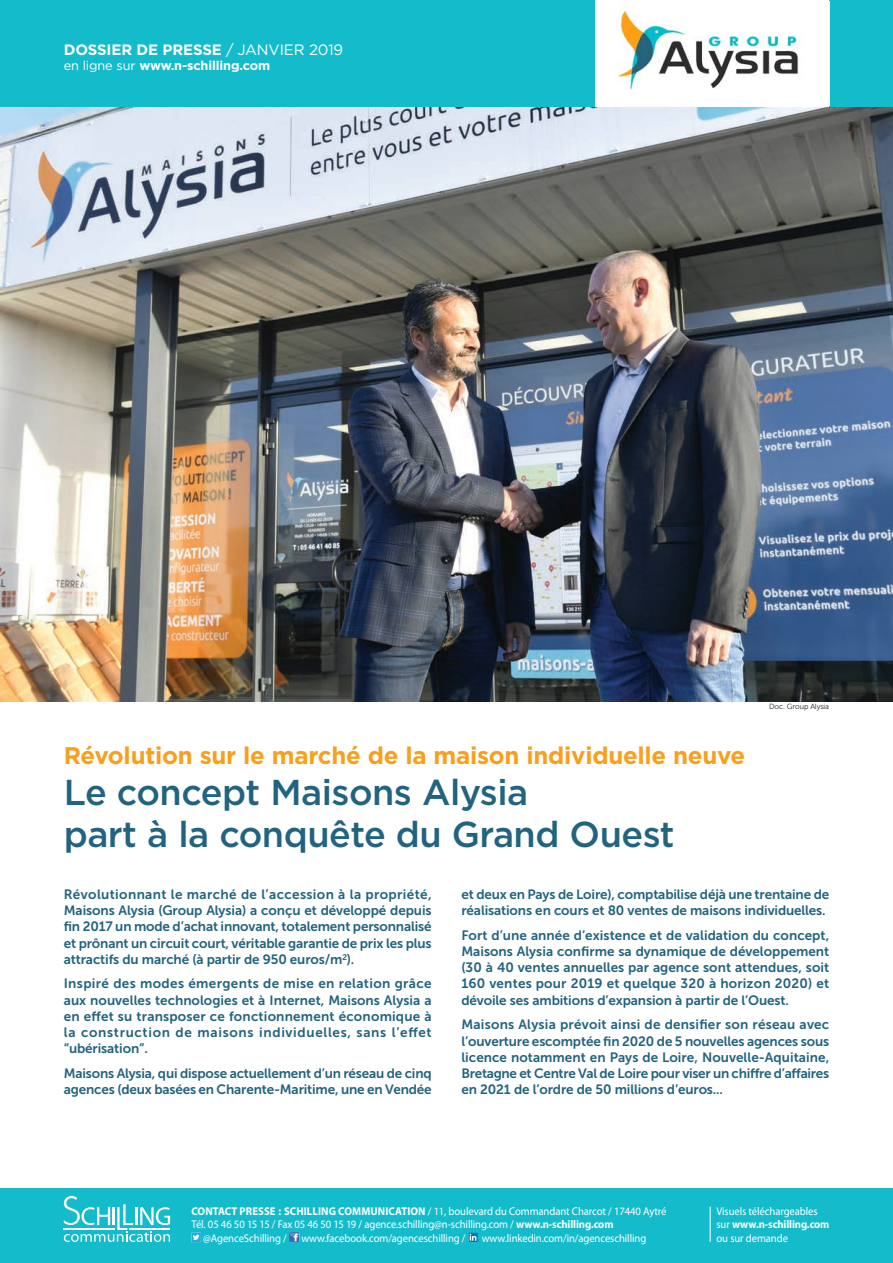
<style>
.page{position:relative;width:893px;height:1263px;background:#fff}
.page>*{position:absolute;margin:0;border:0;box-sizing:border-box;transform-origin:0 0}
.t1{font:500 36px/41.4px "Gotham";letter-spacing:-.015em;color:#22637f}
.t2{font:700 24px "Gotham";letter-spacing:-.01em;color:#f89f1c}
.t3{font:700 15px "Gotham";letter-spacing:-.01em;color:#fff}
.t4{font:13.5px/16.2px "Museo Sans 700";letter-spacing:-.01em;color:#22637f;text-align:justify}
.t5{font:700 12.75px "Gotham";letter-spacing:-.01em;color:#fff}
.t6{font:11.25px/13.4px "Myriad Pro";letter-spacing:-.01em;color:#fff;scale:.95 1}
.t7{font:7.5px "Museo Sans 300";letter-spacing:-.01em;color:#231f20}
.s1{font-weight:400}
.s2{font-weight:700}
</style>
<div class="page">
<div style="left:0;top:1188px;width:893px;height:75px;background:#14bccb"></div>
<svg style="left:64px;top:1196px;width:106px;height:46px"></svg>
<hr style="left:710px;top:1206px;width:1px;height:36px;background:#fff">
<div style="left:191px;top:1232px;width:10px;height:10px;background:#24aae1"></div>
<svg style="left:193px;top:1234px;width:6px;height:6px"></svg>
<svg style="left:290px;top:1232px;width:9px;height:11px"></svg>
<svg style="left:468px;top:1232px;width:12px;height:10px"></svg>
<img style="left:0;top:106px;width:893px;height:596px">
<div style="left:0;top:0;width:893px;height:106px;background:#14bccb"></div>
<img style="left:595px;top:1px;width:234px;height:104px">
<p class="t3" style="left:64px;top:44px;width:281px">DOSSIER DE PRESSE <span class="s1">/ JANVIER 2019</span></p>
<p class="t5" style="left:64px;top:61px;width:208px"><span class="s1">en ligne sur</span> www.n-schilling.com</p>
<p class="t7" style="left:769px;top:702px;width:62px">Doc. Group Alysia</p>
<h2 class="t2" style="left:64px;top:747px;width:683px">Révolution sur le marché de la maison individuelle neuve</h2>
<h1 class="t1" style="left:64px;top:775px;width:612px">Le concept Maisons Alysia<br>part à la conquête du Grand Ouest</h1>
<p class="t4" style="left:64px;top:886px;width:369px">Révolutionnant le marché de l’accession à la propriété, Maisons Alysia (Group Alysia) a conçu et développé depuis fin 2017 un mode d’achat innovant, totalement personnalisé et prônant un circuit court, véritable garantie de prix les plus attractifs du marché (à partir de 950 euros/m<sup>2</sup>).</p>
<p class="t4" style="left:64px;top:976px;width:369px">Inspiré des modes émergents de mise en relation grâce aux nouvelles technologies et à Internet, Maisons Alysia a en effet su transposer ce fonctionnement économique à la construction de maisons individuelles, sans l’effet “ubérisation”.</p>
<p class="t4" style="left:64px;top:1065px;width:369px">Maisons Alysia, qui dispose actuellement d’un réseau de cinq agences (deux basées en Charente-Maritime, une en Vendée</p>
<p class="t4" style="left:461px;top:886px;width:369px">et deux en Pays de Loire), comptabilise déjà une trentaine de réalisations en cours et 80 ventes de maisons individuelles.</p>
<p class="t4" style="left:461px;top:927px;width:369px">Fort d’une année d’existence et de validation du concept, Maisons Alysia confirme sa dynamique de développement (30 à 40 ventes annuelles par agence sont attendues, soit 160 ventes pour 2019 et quelque 320 à horizon 2020) et dévoile ses ambitions d’expansion à partir de l’Ouest.</p>
<p class="t4" style="left:461px;top:1016px;width:369px">Maisons Alysia prévoit ainsi de densifier son réseau avec l’ouverture escomptée fin 2020 de 5 nouvelles agences sous licence notamment en Pays de Loire, Nouvelle-Aquitaine, Bretagne et Centre Val de Loire pour viser un chiffre d’affaires en 2021 de l’ordre de 50 millions d’euros...</p>
<p class="t6" style="left:191px;top:1205px;width:502px"><span class="s2">CONTACT PRESSE : SCHILLING COMMUNICATION</span> / 11, boulevard du Commandant Charcot / 17440 Aytré<br>Tél. 05 46 50 15 15 / Fax 05 46 50 15 19 / agence.schilling@n-schilling.com / <span class="s2">www.n-schilling.com</span></p>
<p class="t6" style="left:191px;top:1232px;width:480px">■ @AgenceSchilling / ■ www.facebook.com/agenceschilling / ■ www.linkedin.com/in/agenceschilling</p>
<p class="t6" style="left:716px;top:1205px;width:120px">Visuels téléchargeables sur <span class="s2">www.n-schilling.com </span>ou sur demande</p>
</div>
